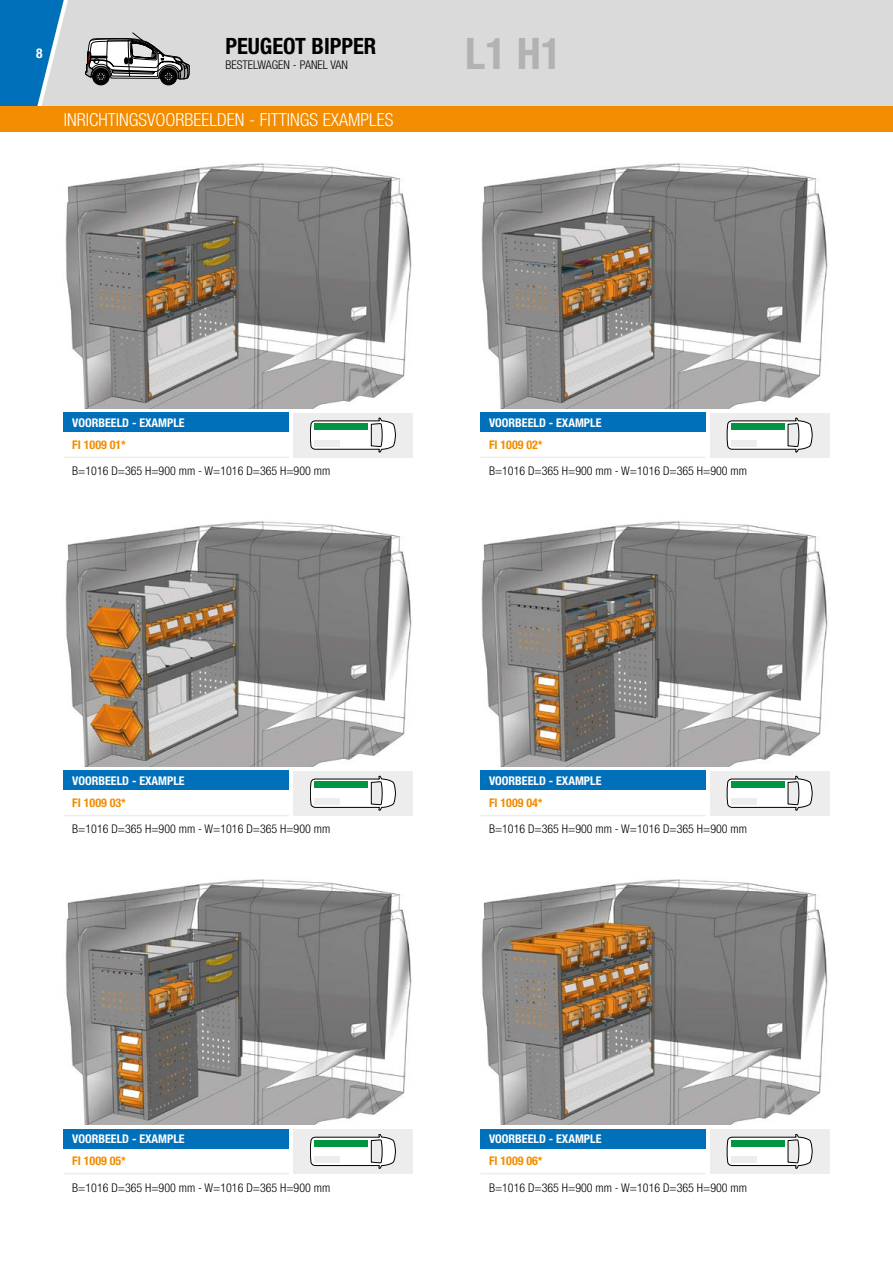
<style>
.page{position:relative;width:893px;height:1263px;background:#fff}
.page>*{position:absolute;margin:0;border:0;box-sizing:border-box;transform-origin:0 0}
.t1{font:700 condensed 43.5px "Helvetica Neue";color:#b3b2b2}
.t2{font:700 condensed 22.5px "Helvetica Neue";color:#000}
.t3{font:300 condensed 18px "Helvetica Neue";color:#fff}
.t4{font:700 condensed 13.5px "Helvetica Neue";color:#fff}
.t5{font:300 condensed 12px "Helvetica Neue";color:#000}
.t6{font:700 condensed 12px "Helvetica Neue";color:#fff}
.t7{font:700 condensed 12px "Helvetica Neue";color:#f28c00}
</style>
<div class="page">
<div style="left:0;top:0;width:41px;height:106px;background:#0070ba"></div>
<div style="left:41px;top:0;width:852px;height:106px;background:#dadada"></div>
<div style="left:0;top:106px;width:893px;height:26px;background:#f28c00"></div>
<img style="left:65px;top:163px;width:347px;height:245px">
<img style="left:65px;top:521px;width:347px;height:245px">
<img style="left:481px;top:163px;width:347px;height:245px">
<img style="left:481px;top:879px;width:347px;height:245px">
<img style="left:481px;top:521px;width:347px;height:245px">
<img style="left:65px;top:879px;width:347px;height:245px">
<svg style="left:85px;top:32px;width:105px;height:53px"></svg>
<div style="left:64px;top:413px;width:225px;height:19px;background:#0070ba"></div>
<div style="left:293px;top:413px;width:119px;height:44px;background:#ededed"></div>
<hr style="left:64px;top:457px;width:225px;height:1px;background:#ededed">
<svg style="left:310px;top:418px;width:86px;height:34px"></svg>
<div style="left:314px;top:423px;width:54px;height:7px;background:#009641"></div>
<div style="left:314px;top:440px;width:26px;height:7px;background:#ededed"></div>
<div style="left:64px;top:771px;width:225px;height:19px;background:#0070ba"></div>
<div style="left:293px;top:771px;width:119px;height:44px;background:#ededed"></div>
<hr style="left:64px;top:815px;width:225px;height:1px;background:#ededed">
<svg style="left:310px;top:776px;width:86px;height:34px"></svg>
<div style="left:314px;top:782px;width:54px;height:6px;background:#009641"></div>
<div style="left:314px;top:798px;width:26px;height:7px;background:#ededed"></div>
<div style="left:480px;top:413px;width:226px;height:19px;background:#0070ba"></div>
<div style="left:710px;top:413px;width:119px;height:44px;background:#ededed"></div>
<hr style="left:480px;top:457px;width:226px;height:1px;background:#ededed">
<svg style="left:727px;top:418px;width:85px;height:34px"></svg>
<div style="left:731px;top:423px;width:54px;height:7px;background:#009641"></div>
<div style="left:731px;top:440px;width:26px;height:7px;background:#ededed"></div>
<div style="left:480px;top:1129px;width:226px;height:19px;background:#0070ba"></div>
<div style="left:710px;top:1129px;width:119px;height:45px;background:#ededed"></div>
<hr style="left:480px;top:1173px;width:226px;height:1px;background:#ededed">
<svg style="left:727px;top:1134px;width:85px;height:34px"></svg>
<div style="left:731px;top:1140px;width:54px;height:6px;background:#009641"></div>
<div style="left:731px;top:1156px;width:26px;height:7px;background:#ededed"></div>
<div style="left:480px;top:771px;width:226px;height:19px;background:#0070ba"></div>
<div style="left:710px;top:771px;width:119px;height:44px;background:#ededed"></div>
<hr style="left:480px;top:815px;width:226px;height:1px;background:#ededed">
<svg style="left:727px;top:776px;width:85px;height:34px"></svg>
<div style="left:731px;top:782px;width:54px;height:6px;background:#009641"></div>
<div style="left:731px;top:798px;width:26px;height:7px;background:#ededed"></div>
<div style="left:64px;top:1129px;width:225px;height:19px;background:#0070ba"></div>
<div style="left:293px;top:1129px;width:119px;height:45px;background:#ededed"></div>
<hr style="left:64px;top:1173px;width:225px;height:1px;background:#ededed">
<svg style="left:310px;top:1134px;width:86px;height:34px"></svg>
<div style="left:314px;top:1140px;width:54px;height:6px;background:#009641"></div>
<div style="left:314px;top:1156px;width:26px;height:7px;background:#ededed"></div>
<h2 class="t2" style="left:225px;top:33px;width:153px">PEUGEOT BIPPER</h2>
<p class="t5" style="left:225px;top:58px;width:124px">BESTELWAGEN - PANEL VAN</p>
<p class="t4" style="left:36px;top:45px;width:8px">8</p>
<h1 class="t1" style="left:465px;top:27px;width:98px">L1 H1</h1>
<h3 class="t3" style="left:64px;top:110px;width:331px">INRICHTINGSVOORBEELDEN - FITTINGS EXAMPLES</h3>
<p class="t6" style="left:72px;top:415px;width:114px">VOORBEELD - EXAMPLE</p>
<p class="t7" style="left:72px;top:437px;width:55px">FI 1009 01*</p>
<p class="t5" style="left:72px;top:464px;width:259px">B=1016 D=365 H=900 mm - W=1016 D=365 H=900 mm</p>
<p class="t6" style="left:489px;top:415px;width:114px">VOORBEELD - EXAMPLE</p>
<p class="t7" style="left:489px;top:437px;width:55px">FI 1009 02*</p>
<p class="t5" style="left:489px;top:464px;width:259px">B=1016 D=365 H=900 mm - W=1016 D=365 H=900 mm</p>
<p class="t6" style="left:72px;top:773px;width:114px">VOORBEELD - EXAMPLE</p>
<p class="t7" style="left:72px;top:795px;width:55px">FI 1009 03*</p>
<p class="t5" style="left:72px;top:822px;width:259px">B=1016 D=365 H=900 mm - W=1016 D=365 H=900 mm</p>
<p class="t6" style="left:72px;top:1132px;width:114px">VOORBEELD - EXAMPLE</p>
<p class="t7" style="left:72px;top:1154px;width:55px">FI 1009 05*</p>
<p class="t5" style="left:72px;top:1180px;width:259px">B=1016 D=365 H=900 mm - W=1016 D=365 H=900 mm</p>
<p class="t6" style="left:489px;top:773px;width:114px">VOORBEELD - EXAMPLE</p>
<p class="t7" style="left:489px;top:795px;width:55px">FI 1009 04*</p>
<p class="t5" style="left:489px;top:822px;width:259px">B=1016 D=365 H=900 mm - W=1016 D=365 H=900 mm</p>
<p class="t6" style="left:489px;top:1132px;width:114px">VOORBEELD - EXAMPLE</p>
<p class="t7" style="left:489px;top:1154px;width:55px">FI 1009 06*</p>
<p class="t5" style="left:489px;top:1180px;width:259px">B=1016 D=365 H=900 mm - W=1016 D=365 H=900 mm</p>
</div>
